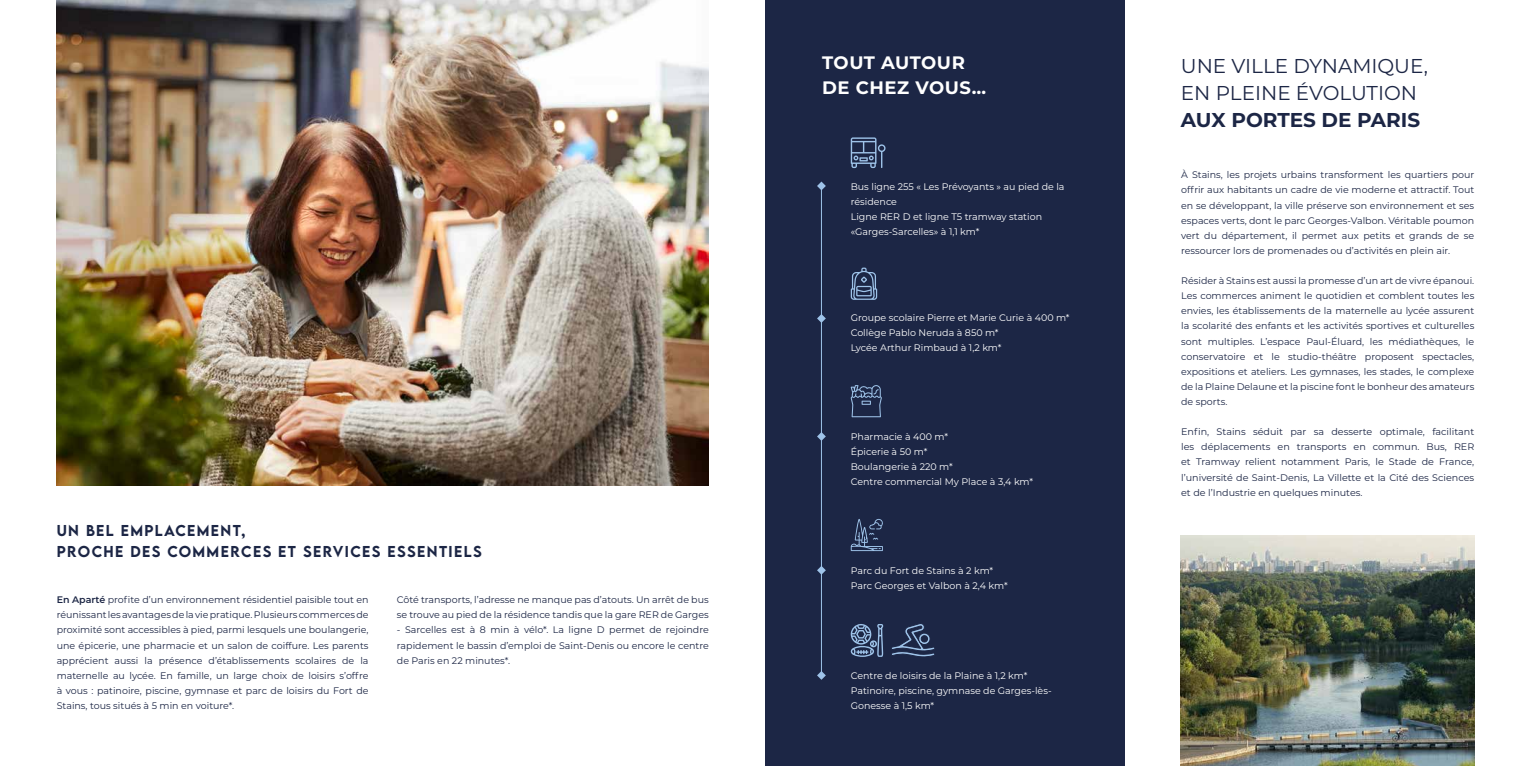
<style>
.page{position:relative;width:1531px;height:766px;background:#fff}
.page>*{position:absolute;margin:0;border:0;box-sizing:border-box;transform-origin:0 0}
.t1{font:20px/27px "Montserrat";color:#1c2645}
.t2{font:700 20px "Montserrat";color:#1c2645}
.t3{font:700 18px/25px "Montserrat";letter-spacing:.03em;color:#fff}
.t4{font:500 14px/21px "LEMONMILK";letter-spacing:.1em;color:#1c2645}
.t5{font:9.5px/15.1px "Montserrat";color:#1c2645;text-align:justify}
.t6{font:9.5px/15px "Montserrat";color:#fff}
.s1{font-weight:600}
</style>
<div class="page">
<img style="left:57px;top:0;width:652px;height:485px">
<div style="left:765px;top:0;width:360px;height:765px;background:#1c2645"></div>
<hr style="left:821px;top:184px;width:1px;height:491px;background:#9ec3e9">
<svg style="left:851px;top:137px;width:35px;height:31px"></svg>
<svg style="left:817px;top:181px;width:9px;height:9px"></svg>
<svg style="left:817px;top:314px;width:9px;height:9px"></svg>
<svg style="left:851px;top:267px;width:26px;height:33px"></svg>
<svg style="left:850px;top:385px;width:32px;height:32px"></svg>
<svg style="left:817px;top:432px;width:9px;height:9px"></svg>
<svg style="left:817px;top:671px;width:9px;height:8px"></svg>
<svg style="left:817px;top:566px;width:9px;height:8px"></svg>
<svg style="left:851px;top:518px;width:32px;height:33px"></svg>
<svg style="left:851px;top:624px;width:32px;height:32px"></svg>
<img style="left:1181px;top:535px;width:293px;height:230px">
<svg style="left:891px;top:624px;width:44px;height:33px"></svg>
<h3 class="t4" style="left:57px;top:520px;width:427px">UN BEL EMPLACEMENT,<br>PROCHE DES COMMERCES ET SERVICES ESSENTIELS</h3>
<p class="t5" style="left:57px;top:591px;width:313px"><span class="s1">En Aparté</span> profite d’un environnement résidentiel paisible tout en réunissant les avantages de la vie pratique. Plusieurs commerces de proximité sont accessibles à pied, parmi lesquels une boulangerie, une épicerie, une pharmacie et un salon de coiffure. Les parents apprécient aussi la présence d’établissements scolaires de la maternelle au lycée. En famille, un large choix de loisirs s’offre à vous : patinoire, piscine, gymnase et parc de loisirs du Fort de Stains, tous situés à 5 min en voiture*.</p>
<p class="t5" style="left:397px;top:591px;width:313px">Côté transports, l’adresse ne manque pas d’atouts. Un arrêt de bus se trouve au pied de la résidence tandis que la gare RER de Garges</p>
<p class="t5" style="left:397px;top:622px;width:313px">- Sarcelles est à 8 min à vélo*. La ligne D permet de rejoindre rapidement le bassin d’emploi de Saint-Denis ou encore le centre de Paris en 22 minutes*.</p>
<h2 class="t3" style="left:822px;top:49px;width:166px">TOUT AUTOUR<br>DE CHEZ VOUS…</h2>
<p class="t6" style="left:851px;top:178px;width:215px">Bus ligne 255 « Les Prévoyants » au pied de la résidence<br>Ligne RER D et ligne T5 tramway station «Garges-Sarcelles» à 1,1 km*</p>
<p class="t6" style="left:851px;top:310px;width:220px">Groupe scolaire Pierre et Marie Curie à 400 m*<br>Collège Pablo Neruda à 850 m*<br>Lycée Arthur Rimbaud à 1,2 km*</p>
<p class="t6" style="left:851px;top:428px;width:184px">Pharmacie à 400 m*<br>Épicerie à 50 m*<br>Boulangerie à 220 m*<br>Centre commercial My Place à 3,4 km*</p>
<p class="t6" style="left:851px;top:562px;width:158px">Parc du Fort de Stains à 2 km*<br>Parc Georges et Valbon à 2,4 km*</p>
<p class="t6" style="left:851px;top:667px;width:202px">Centre de loisirs de la Plaine à 1,2 km*<br>Patinoire, piscine, gymnase de Garges-lès-<br>Gonesse à 1,5 km*</p>
<h1 class="t1" style="left:1181px;top:51px;width:249px">UNE VILLE DYNAMIQUE,<br>EN PLEINE ÉVOLUTION</h1>
<h1 class="t2" style="left:1181px;top:105px;width:241px">AUX PORTES DE PARIS</h1>
<p class="t5" style="left:1181px;top:167px;width:295px">À Stains, les projets urbains transforment les quartiers pour offrir aux habitants un cadre de vie moderne et attractif. Tout en se développant, la ville préserve son environnement et ses espaces verts, dont le parc Georges-Valbon. Véritable poumon vert du département, il permet aux petits et grands de se ressourcer lors de promenades ou d’activités en plein air.</p>
<p class="t5" style="left:1181px;top:273px;width:295px">Résider à Stains est aussi la promesse d’un art de vivre épanoui.<br>Les commerces animent le quotidien et comblent toutes les envies, les établissements de la maternelle au lycée assurent la scolarité des enfants et les activités sportives et culturelles sont multiples. L’espace Paul-Éluard, les médiathèques, le conservatoire et le studio-théâtre proposent spectacles, expositions et ateliers. Les gymnases, les stades, le complexe de la Plaine Delaune et la piscine font le bonheur des amateurs de sports.</p>
<p class="t5" style="left:1181px;top:424px;width:295px">Enfin, Stains séduit par sa desserte optimale, facilitant les déplacements en transports en commun. Bus, RER et Tramway relient notamment Paris, le Stade de France, l’université de Saint-Denis, La Villette et la Cité des Sciences et de l’Industrie en quelques minutes.</p>
</div>
